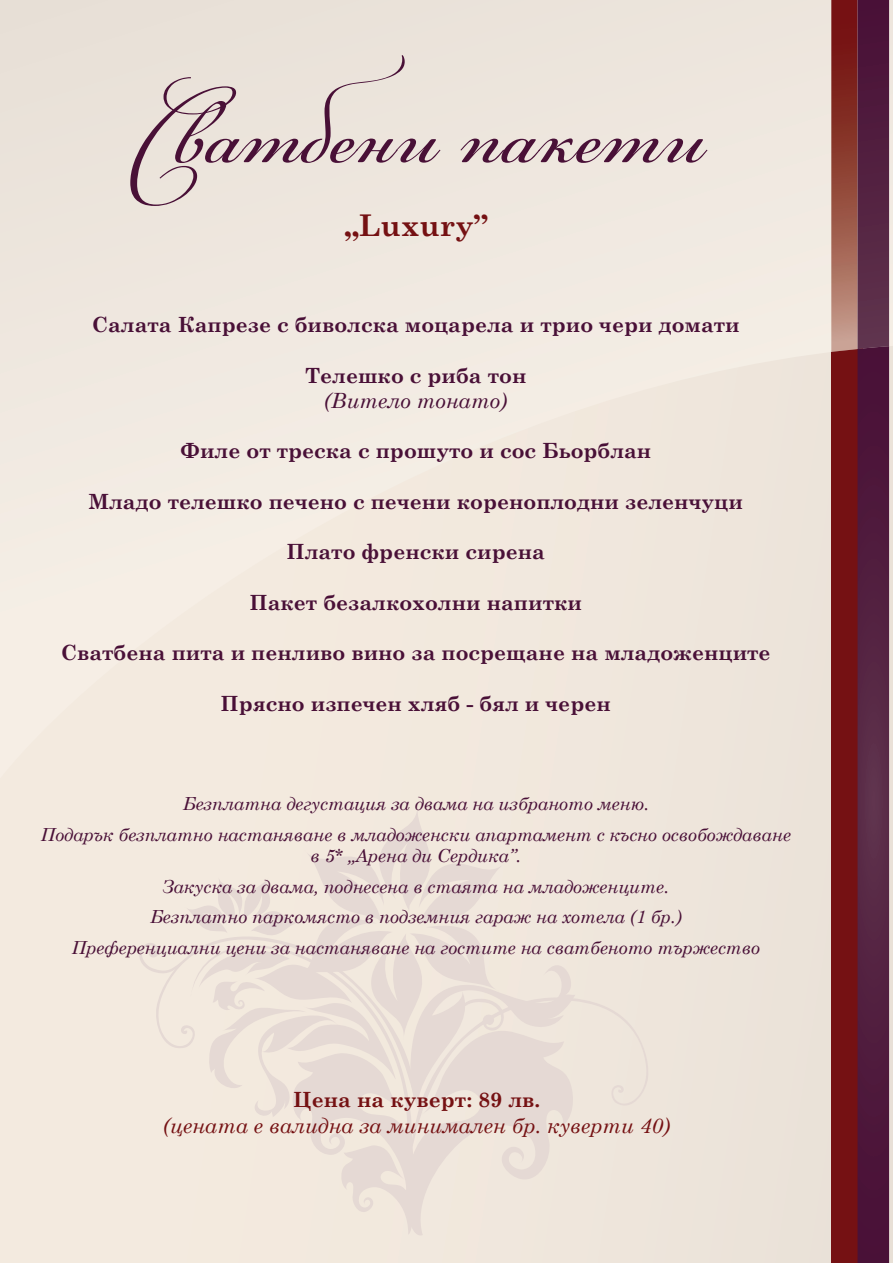
<style>
.page{position:relative;width:893px;height:1263px;background:#fff}
.page>*{position:absolute;margin:0;border:0;box-sizing:border-box;transform-origin:0 0}
.t1{font:117px "Maria Antuanetta";color:#491037}
.t2{font:700 30px "Century Schoolbook";color:#751113}
.t3{font:700 21px "Century Schoolbook";color:#491037}
.t4{font:italic 21px "Century Schoolbook";color:#751113}
.t5{font:700 21px "Century Schoolbook";color:#751113}
.t6{font:italic 21px "Century Schoolbook";color:#491037}
.t7{font:italic 18px/30.6px "Century Schoolbook";letter-spacing:-.005em;color:#491037;text-align:center}
</style>
<div class="page">
<div style="left:0;top:0;width:831px;height:346px;background:#eee6dd"></div>
<div style="left:0;top:346px;width:831px;height:917px;background:#f2e9de"></div>
<svg style="left:136px;top:805px;width:514px;height:437px;background:#eee4db"></svg>
<svg style="left:831px;top:0;width:62px;height:1263px;background:#6e2c3c"></svg>
<h1 class="t1" style="left:125px;top:53px;width:578px">Сватбени пакети</h1>
<h2 class="t2" style="left:344px;top:202px;width:145px">„Luxury”</h2>
<p class="t3" style="left:92px;top:309px;width:650px">Салата Капрезе с биволска моцарела и трио чери домати</p>
<p class="t3" style="left:305px;top:359px;width:223px">Телешко с риба тон</p>
<p class="t6" style="left:324px;top:385px;width:184px">(Витело тонато)</p>
<p class="t3" style="left:180px;top:435px;width:473px">Филе от треска с прошуто и сос Бьорблан</p>
<p class="t3" style="left:89px;top:485px;width:656px">Младо телешко печено с печени кореноплодни зеленчуци</p>
<p class="t3" style="left:286px;top:535px;width:260px">Плато френски сирена</p>
<p class="t3" style="left:249px;top:586px;width:334px">Пакет безалкохолни напитки</p>
<p class="t3" style="left:61px;top:636px;width:711px">Сватбена пита и пенливо вино за посрещане на младоженците</p>
<p class="t3" style="left:221px;top:687px;width:392px">Прясно изпечен хляб - бял и черен</p>
<p class="t7" style="left:40px;top:787px;width:752px">Безплатна дегустация за двама на избраното меню.<br>Подарък безплатно настаняване в младоженски апартамент с късно освобождаване</p>
<p class="t7" style="left:71px;top:839px;width:690px">в 5* „Арена ди Сердика”.<br>Закуска за двама, поднесена в стаята на младоженците.<br>Безплатно паркомясто в подземния гараж на хотела (1 бр.)<br>Преференциални цени за настаняване на гостите на сватбеното тържество</p>
<p class="t5" style="left:293px;top:1083px;width:248px">Цена на куверт: 89 лв.</p>
<p class="t4" style="left:163px;top:1109px;width:508px">(цената е валидна за минимален бр. куверти 40)</p>
</div>
